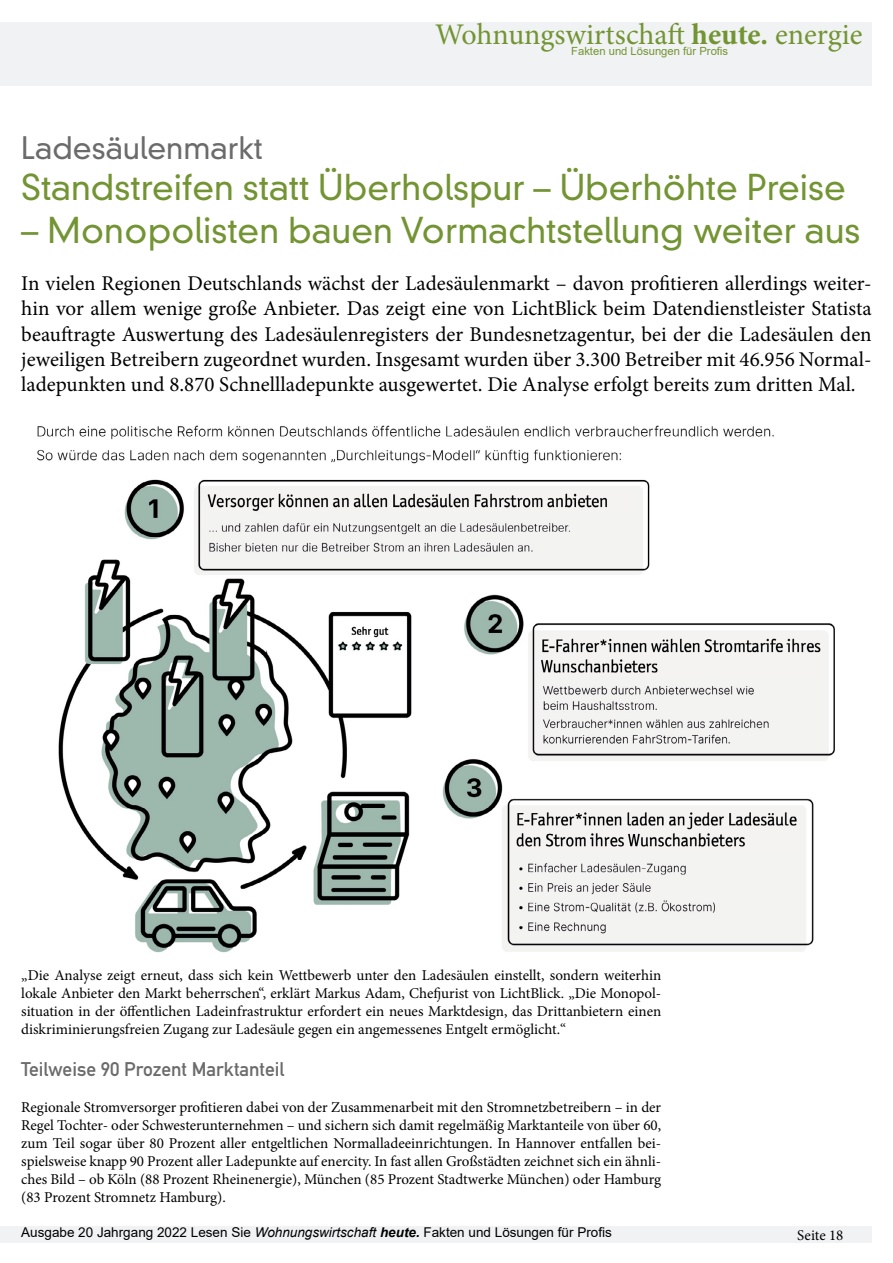
<style>
.page{position:relative;width:893px;height:1263px;background:#fff}
.page>*{position:absolute;margin:0;border:0;box-sizing:border-box;transform-origin:0 0}
.t1{font:300 34.5px "DIN Neuzeit Grotesk Std";color:#739433}
.t2{font:30px "Minion Pro";color:#739433}
.t3{font:300 30px "DIN Neuzeit Grotesk Std";color:#6b6b6b}
.t4{font:21px/25.2px "Minion Pro";color:#000;text-align:justify}
.t5{font:19.5px "DIN Mittelschrift Std";color:#6b6b6b}
.t6{font:15px/18px "Minion Pro";letter-spacing:-.005em;color:#000;text-align:justify}
.t7{font:13.5px "Arial";color:#000}
.t8{font:11.25px "Arial";color:#739433}
.s1{font-weight:700}
.s2{font-style:italic}
.s3{font-weight:700;font-style:italic}
</style>
<div class="page">
<div style="left:0;top:22px;width:872px;height:63px;background:#f1f2f3"></div>
<div style="left:0;top:1226px;width:872px;height:16px;background:#f1f2f3"></div>
<img style="left:37px;top:425px;width:798px;height:528px">
<h2 class="t2" style="left:435px;top:14px;width:429px">Wohnungswirtschaft <span class="s1">heute.</span> energie</h2>
<p class="t8" style="left:571px;top:43px;width:158px">Fakten und Lösungen für Profis</p>
<h2 class="t3" style="left:21px;top:130px;width:243px">Ladesäulenmarkt</h2>
<h1 class="t1" style="left:21px;top:167px;width:826px">Standstreifen statt Überholspur – Überhöhte Preise</h1>
<h1 class="t1" style="left:21px;top:210px;width:841px">– Monopolisten bauen Vormachtstellung weiter aus</h1>
<p class="t4" style="left:21px;top:271px;width:852px">In vielen Regionen Deutschlands wächst der Ladesäulenmarkt – davon profitieren allerdings weiter&shy;hin vor allem wenige große Anbieter. Das zeigt eine von LichtBlick beim Datendienstleister Statista beauftragte Auswertung des Ladesäulenregisters der Bundesnetzagentur, bei der die Ladesäulen den jeweiligen Betreibern zugeordnet wurden. Insgesamt wurden über 3.300 Betreiber mit 46.956 Normal&shy;ladepunkten und 8.870 Schnellladepunkte ausgewertet. Die Analyse erfolgt bereits zum dritten Mal.</p>
<p class="t6" style="left:21px;top:967px;width:641px">„Die Analyse zeigt erneut, dass sich kein Wettbewerb unter den Ladesäulen einstellt, sondern weiterhin lokale Anbieter den Markt beherrschen“, erklärt Markus Adam, Chefjurist von LichtBlick. „Die Monopol&shy;situation in der öffentlichen Ladeinfrastruktur erfordert ein neues Marktdesign, das Drittanbietern einen diskriminierungsfreien Zugang zur Ladesäule gegen ein angemessenes Entgelt ermöglicht.“</p>
<h3 class="t5" style="left:21px;top:1057px;width:265px">Teilweise 90 Prozent Marktanteil</h3>
<p class="t6" style="left:21px;top:1098px;width:642px">Regionale Stromversorger profitieren dabei von der Zusammenarbeit mit den Stromnetzbetreibern – in der Regel Tochter- oder Schwesterunternehmen – und sichern sich damit regelmäßig Marktanteile von über 60, zum Teil sogar über 80 Prozent aller entgeltlichen Normalladeeinrichtungen. In Hannover entfallen bei&shy;spielsweise knapp 90 Prozent aller Ladepunkte auf enercity. In fast allen Großstädten zeichnet sich ein ähnli&shy;ches Bild – ob Köln (88 Prozent Rheinenergie), München (85 Prozent Stadtwerke München) oder Hamburg (83 Prozent Stromnetz Hamburg).</p>
<p class="t7" style="left:21px;top:1223px;width:592px">Ausgabe 20 Jahrgang 2022 Lesen Sie <span class="s2">Wohnungswirtschaft</span> <span class="s3">heute.</span> Fakten und Lösungen für Profis</p>
<p class="t6" style="left:797px;top:1226px;width:48px">Seite 18</p>
</div>
